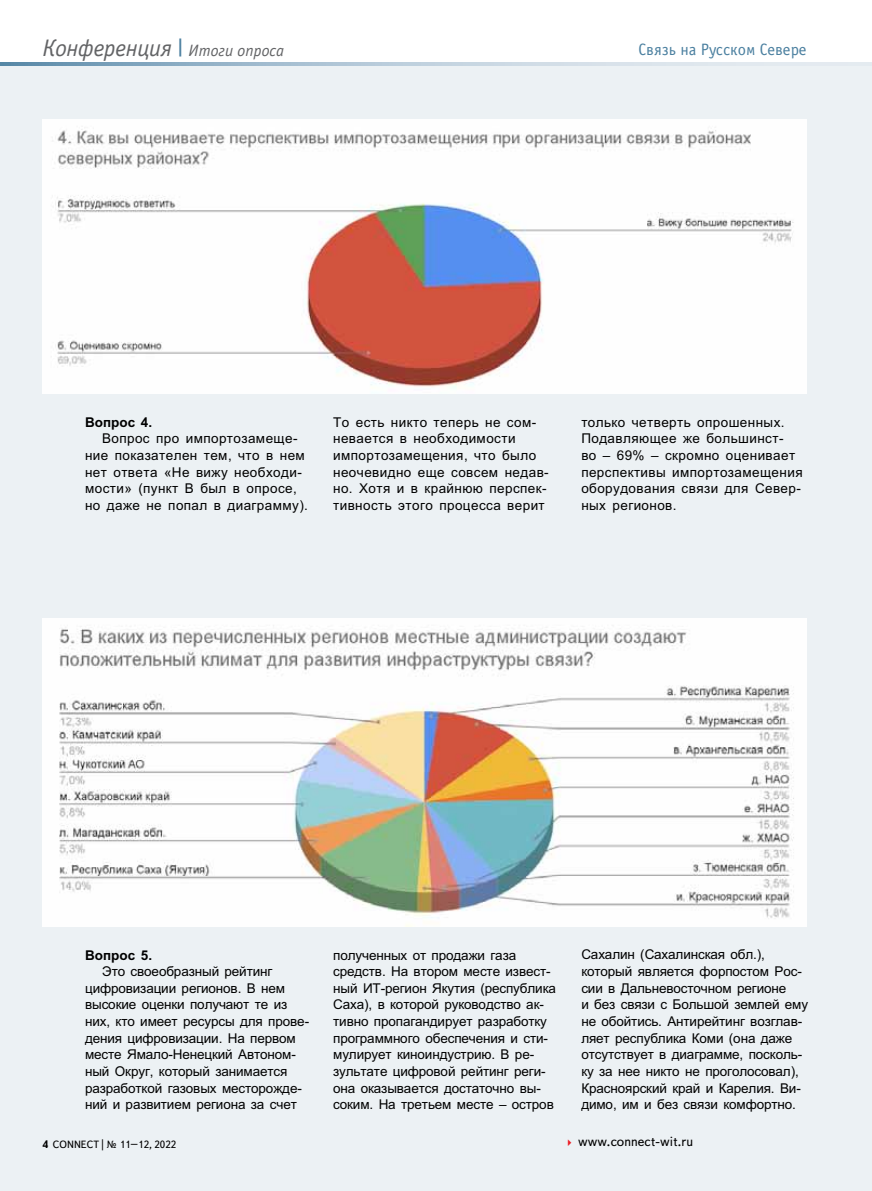
<style>
.page{position:relative;width:872px;height:1191px;background:#fff}
.page>*{position:absolute;margin:0;border:0;box-sizing:border-box;transform-origin:0 0}
.t1{font:italic 24px "Officina Sans Book C";letter-spacing:-.015em;color:#636466}
.t2{font:16.5px "Officina Sans C";color:#4b80a0}
.t3{font:13.5px/16.6px "Arialz";letter-spacing:-.01em;color:#000}
.t4{font:13.5px/16.6px "Arialz";letter-spacing:.03em;color:#000}
.t5{font:13.5px "Text Book C";color:#000}
.t6{font:700 13.5px "Arialz";color:#000}
.t7{font:10.5px "Text Book C";color:#000}
.s1{font-size:16.5px}
.s2{font-weight:700}
.s3{color:#ed1d24}
</style>
<div class="page">
<div style="left:0;top:63px;width:872px;height:1128px;background:#ecf1f4"></div>
<svg style="left:0;top:63px;width:736px;height:2px"></svg>
<img style="left:43px;top:119px;width:763px;height:274px">
<img style="left:43px;top:618px;width:763px;height:309px">
<h1 class="t1" style="left:43px;top:35px;width:243px">Конференция <sup>|</sup> <span class="s1">Итоги опроса</span></h1>
<p class="t2" style="left:638px;top:41px;width:170px">Связь на Русском Севере</p>
<p class="t6" style="left:85px;top:413px;width:69px">Вопрос 4.</p>
<p class="t4" style="left:85px;top:430px;width:224px;text-indent:17px">Вопрос про импортозамеще&shy;ние показателен тем, что в нем нет ответа «Не вижу необходи&shy;мости» (пункт В был в опросе, но даже не попал в диаграмму).</p>
<p class="t4" style="left:333px;top:414px;width:217px">То есть никто теперь не сом&shy;невается в необходимости импортозамещения, что было неочевидно еще совсем недав&shy;но. Хотя и в крайнюю перспек&shy;тивность этого процесса верит</p>
<p class="t4" style="left:581px;top:413px;width:223px">только четверть опрошенных.<br>Подавляющее же большинст-<br>во – 69% – скромно оценивает перспективы импортозамещения оборудования связи для Север&shy;ных регионов.</p>
<p class="t6" style="left:85px;top:946px;width:69px">Вопрос 5.</p>
<p class="t3" style="left:85px;top:963px;width:225px;text-indent:17px">Это своеобразный рейтинг цифровизации регионов. В нем высокие оценки получают те из них, кто имеет ресурсы для прове&shy;дения цифровизации. На первом месте Ямало-Ненецкий Автоном&shy;ный Округ, который занимается разработкой газовых месторожде&shy;ний и развитием региона за счет</p>
<p class="t3" style="left:333px;top:946px;width:224px">полученных от продажи газа средств. На втором месте извест&shy;ный ИТ-регион Якутия (республика<br>Саха), в которой руководство ак&shy;тивно пропагандирует разработку программного обеспечения и сти&shy;мулирует киноиндустрию. В ре&shy;зультате цифровой рейтинг реги&shy;она оказывается достаточно вы&shy;соким. На третьем месте – остров</p>
<p class="t3" style="left:581px;top:946px;width:228px">Сахалин (Сахалинская обл.), который является форпостом Рос&shy;сии в Дальневосточном регионе<br>и без связи с Большой землей ему не обойтись. Антирейтинг возглав&shy;ляет республика Коми (она даже отсутствует в диаграмме, посколь&shy;ку за нее никто не проголосовал),<br>Красноярский край и Карелия. Ви&shy;димо, им и без связи комфортно.</p>
<p class="t7" style="left:43px;top:1138px;width:135px"><span class="s2">4</span> CONNECT | № 11–12, 2022</p>
<p class="t5" style="left:564px;top:1133px;width:130px"><span class="s3">✔</span> www.connect-wit.ru</p>
</div>
